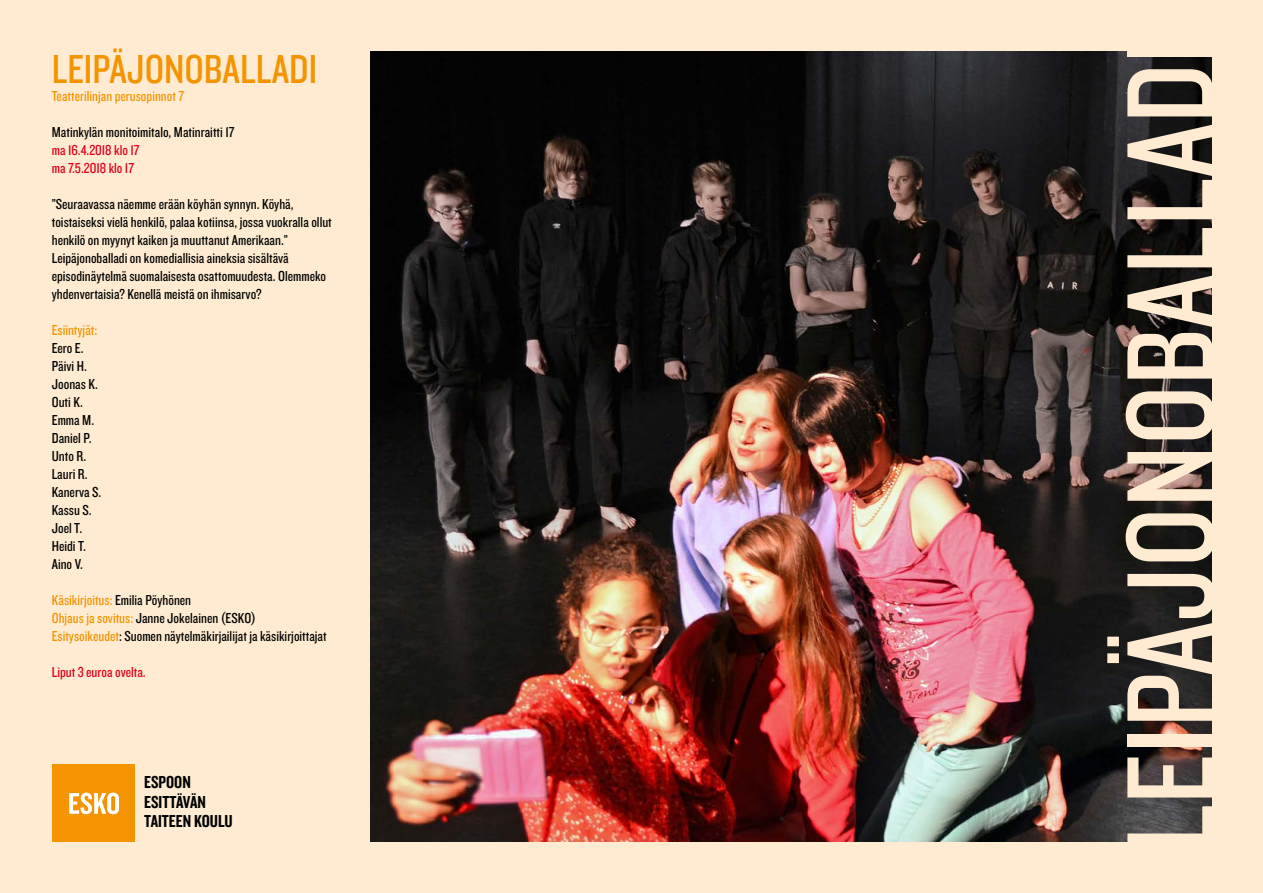
<style>
.page{position:relative;width:1263px;height:893px;background:#feebd2}
.page>*{position:absolute;margin:0;border:0;box-sizing:border-box;transform-origin:0 0}
.t1{font:129px "Knockout HTF29 Junior Liteweight";color:#feebd2}
.t2{font:42px "Knockout HTF29 Junior Liteweight";color:#f39400}
.t3{font:18px/19.5px "Knockout HTF49 Liteweight";color:#000}
.t4{font:15px/18px "Knockout HTF29 Junior Liteweight";color:#000}
.t5{font:15px/18px "Knockout HTF29 Junior Liteweight";color:#e2001a}
.t6{font:15px "Knockout HTF29 Junior Liteweight";color:#f39400}
.s1{color:#f39400}
</style>
<div class="page">
<img style="left:370px;top:51px;width:842px;height:791px">
<div style="left:52px;top:765px;width:82px;height:77px;background:#f39400"></div>
<svg style="left:69px;top:793px;width:50px;height:21px"></svg>
<h2 class="t2" style="left:52px;top:48px;width:267px">LEIPÄJONOBALLADI</h2>
<p class="t6" style="left:52px;top:89px;width:134px">Teatterilinjan perusopinnot 7</p>
<p class="t4" style="left:52px;top:124px;width:184px">Matinkylän monitoimitalo, Matinraitti 17</p>
<p class="t5" style="left:52px;top:142px;width:89px">ma 16.4.2018 klo 17 ma 7.5.2018 klo 17</p>
<p class="t4" style="left:52px;top:196px;width:282px">”Seuraavassa näemme erään köyhän synnyn. Köyhä, toistaiseksi vielä henkilö, palaa kotiinsa, jossa vuokralla ollut henkilö on myynyt kaiken ja muuttanut Amerikaan.” Leipäjonoballadi on komediallisia aineksia sisältävä episodinäytelmä suomalaisesta osattomuudesta. Olemmeko yhdenvertaisia? Kenellä meistä on ihmisarvo?</p>
<p class="t6" style="left:52px;top:323px;width:47px">Esiintyjät:</p>
<p class="t4" style="left:52px;top:340px;width:51px">Eero E.<br>Päivi H.<br>Joonas K.<br>Outi K.<br>Emma M.<br>Daniel P.<br>Unto R.<br>Lauri R.<br>Kanerva S.<br>Kassu S.<br>Joel T.<br>Heidi T.<br>Aino V.</p>
<p class="t4" style="left:52px;top:592px;width:277px"><span class="s1">Käsikirjoitus:</span> Emilia Pöyhönen<br><span class="s1">Ohjaus ja sovitus:</span> Janne Jokelainen (ESKO)<br><span class="s1">Esitysoikeudet</span>: Suomen näytelmäkirjailijat ja käsikirjoittajat</p>
<p class="t5" style="left:52px;top:664px;width:96px">Liput 3 euroa ovelta.</p>
<p class="t3" style="left:144px;top:773px;width:90px">ESPOON<br>ESITTÄVÄN<br>TAITEEN KOULU</p>
<h1 class="t1" style="left:1105px;top:853px;width:817px;rotate:-90deg">LEIPÄJONOBALLADI</h1>
</div>
